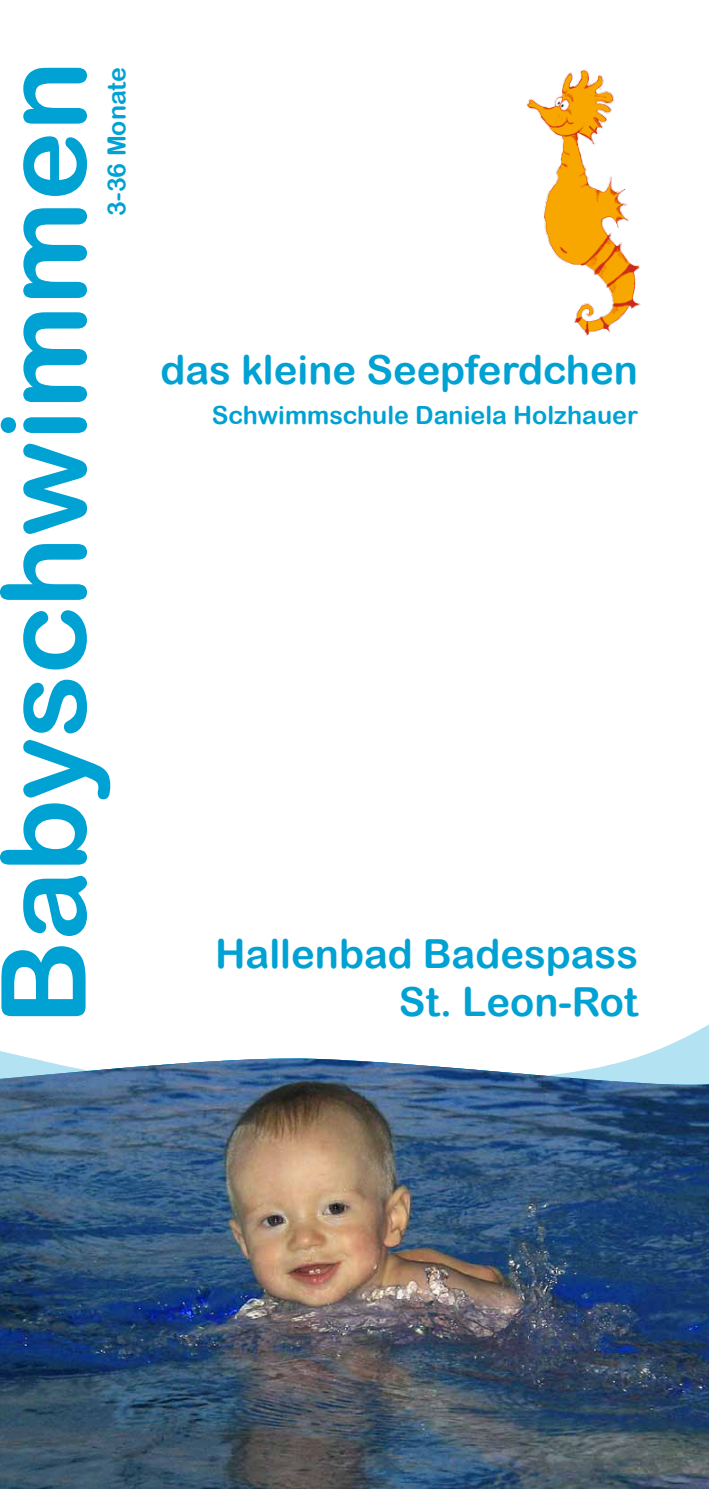
<style>
.page{position:relative;width:709px;height:1489px;background:#fff}
.page>*{position:absolute;margin:0;border:0;box-sizing:border-box;transform-origin:0 0}
.t1{font:117.5px "Arial Rounded MT Bold";color:#00a1d3}
.t2{font:40px/48px "Arial Rounded MT Bold";color:#00a1d3;text-align:right}
.t3{font:25px "Arial Rounded MT Bold";color:#00a1d3}
</style>
<div class="page">
<img style="left:0;top:1058px;width:709px;height:430px">
<img style="left:527px;top:70px;width:114px;height:266px">
<h1 class="t1" style="left:-26px;top:1025px;width:966px;rotate:-90deg">Babyschwimmen</h1>
<p class="t3" style="left:102px;top:215px;width:150px;rotate:-90deg">3-36 Monate</p>
<p class="t2" style="left:160px;top:345px;width:479px">das kleine Seepferdchen</p>
<p class="t3" style="left:212px;top:400px;width:427px">Schwimmschule Daniela Holzhauer</p>
<p class="t2" style="left:215px;top:929px;width:424px">Hallenbad Badespass<br>St. Leon-Rot</p>
</div>
